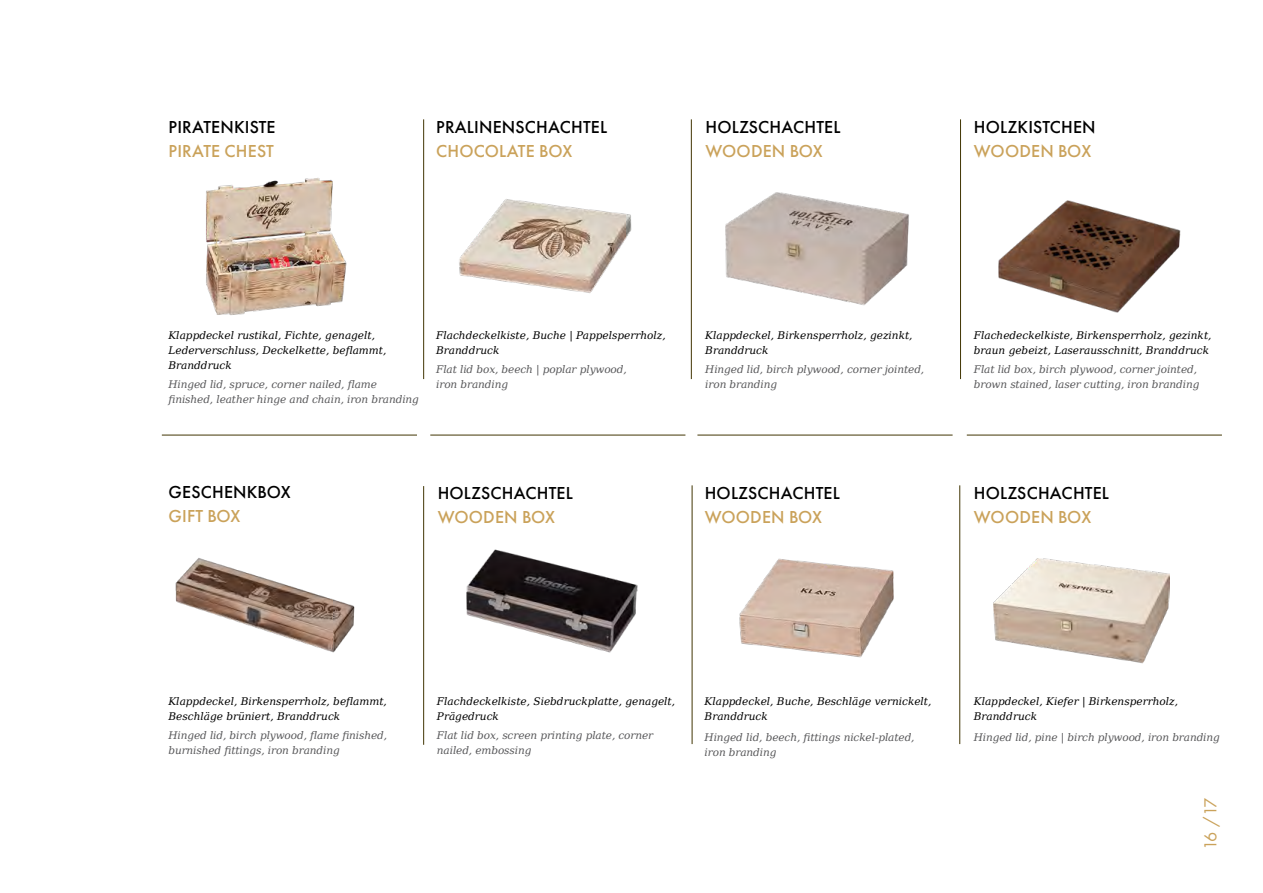
<style>
.page{position:relative;width:1263px;height:893px;background:#fff}
.page>*{position:absolute;margin:0;border:0;box-sizing:border-box;transform-origin:0 0}
.t1{font:500 18px "Futura PT";letter-spacing:.01em;color:#000}
.t2{font:500 18px "Futura PT";letter-spacing:.01em;color:#caa25a}
.t3{font:18px "Futura PT";color:#caa25a}
.t4{font:italic 10.5px/15px "DejaVu Serif";color:#000}
.t5{font:italic 10.5px/15px "DejaVu Serif";letter-spacing:-.01em;color:#58585a}
</style>
<div class="page">
<img style="left:206px;top:178px;width:141px;height:137px">
<img style="left:175px;top:558px;width:180px;height:95px">
<img style="left:466px;top:549px;width:172px;height:104px">
<img style="left:739px;top:558px;width:155px;height:100px">
<hr style="left:423px;top:119px;width:1px;height:260px;background:#423604">
<hr style="left:691px;top:119px;width:1px;height:260px;background:#423604">
<hr style="left:960px;top:119px;width:1px;height:260px;background:#423604">
<hr style="left:423px;top:486px;width:1px;height:259px;background:#423604">
<hr style="left:692px;top:485px;width:1px;height:259px;background:#423604">
<hr style="left:162px;top:435px;width:255px;height:1px;background:#423604">
<hr style="left:430px;top:435px;width:255px;height:1px;background:#423604">
<hr style="left:697px;top:435px;width:255px;height:1px;background:#423604">
<hr style="left:967px;top:435px;width:255px;height:1px;background:#423604">
<img style="left:459px;top:199px;width:173px;height:94px">
<img style="left:725px;top:192px;width:184px;height:114px">
<img style="left:998px;top:200px;width:183px;height:113px">
<hr style="left:959px;top:485px;width:1px;height:259px;background:#423604">
<img style="left:993px;top:559px;width:177px;height:105px">
<h1 class="t1" style="left:169px;top:116px;width:109px">PIRATENKISTE</h1>
<h1 class="t2" style="left:169px;top:140px;width:107px">PIRATE CHEST</h1>
<h1 class="t1" style="left:436px;top:116px;width:172px">PRALINENSCHACHTEL</h1>
<h1 class="t2" style="left:436px;top:140px;width:137px">CHOCOLATE BOX</h1>
<h1 class="t1" style="left:705px;top:116px;width:137px">HOLZSCHACHTEL</h1>
<h1 class="t2" style="left:705px;top:140px;width:119px">WOODEN BOX</h1>
<h1 class="t1" style="left:974px;top:116px;width:123px">HOLZKISTCHEN</h1>
<h1 class="t2" style="left:974px;top:140px;width:119px">WOODEN BOX</h1>
<p class="t4" style="left:168px;top:328px;width:219px">Klappdeckel rustikal, Fichte, genagelt,<br>Lederverschluss, Deckelkette, beflammt,<br>Branddruck</p>
<p class="t5" style="left:168px;top:377px;width:252px">Hinged lid, spruce, corner nailed, flame finished, leather hinge and chain, iron branding</p>
<p class="t4" style="left:436px;top:328px;width:231px">Flachdeckelkiste, Buche | Pappelsperrholz,<br>Branddruck</p>
<p class="t5" style="left:436px;top:362px;width:192px">Flat lid box, beech | poplar plywood, iron branding</p>
<h1 class="t1" style="left:169px;top:481px;width:124px">GESCHENKBOX</h1>
<h1 class="t2" style="left:169px;top:505px;width:73px">GIFT BOX</h1>
<h1 class="t1" style="left:438px;top:482px;width:137px">HOLZSCHACHTEL</h1>
<h1 class="t2" style="left:438px;top:506px;width:119px">WOODEN BOX</h1>
<p class="t4" style="left:705px;top:328px;width:209px">Klappdeckel, Birkensperrholz, gezinkt,<br>Branddruck</p>
<p class="t5" style="left:705px;top:362px;width:220px">Hinged lid, birch plywood, corner jointed, iron branding</p>
<h1 class="t1" style="left:705px;top:482px;width:137px">HOLZSCHACHTEL</h1>
<h1 class="t2" style="left:705px;top:506px;width:119px">WOODEN BOX</h1>
<p class="t4" style="left:974px;top:328px;width:239px">Flachedeckelkiste, Birkensperrholz, gezinkt, braun gebeizt, Laserausschnitt, Branddruck</p>
<p class="t5" style="left:974px;top:362px;width:227px">Flat lid box, birch plywood, corner jointed, brown stained, laser cutting, iron branding</p>
<h1 class="t1" style="left:974px;top:482px;width:137px">HOLZSCHACHTEL</h1>
<h1 class="t2" style="left:974px;top:506px;width:119px">WOODEN BOX</h1>
<p class="t4" style="left:168px;top:693px;width:220px">Klappdeckel, Birkensperrholz, beflammt,<br>Beschläge brüniert, Branddruck</p>
<p class="t5" style="left:168px;top:728px;width:220px">Hinged lid, birch plywood, flame finished, burnished fittings, iron branding</p>
<p class="t4" style="left:437px;top:693px;width:240px">Flachdeckelkiste, Siebdruckplatte, genagelt,<br>Prägedruck</p>
<p class="t5" style="left:437px;top:728px;width:218px">Flat lid box, screen printing plate, corner nailed, embossing</p>
<p class="t4" style="left:705px;top:693px;width:228px">Klappdeckel, Buche, Beschläge vernickelt,<br>Branddruck</p>
<p class="t5" style="left:705px;top:729px;width:211px">Hinged lid, beech, fittings nickel-plated, iron branding</p>
<p class="t4" style="left:974px;top:693px;width:206px">Klappdeckel, Kiefer | Birkensperrholz,<br>Branddruck</p>
<p class="t5" style="left:974px;top:729px;width:248px">Hinged lid, pine | birch plywood, iron branding</p>
<h1 class="t3" style="left:1200px;top:850px;width:54px;rotate:-90deg">16 /17</h1>
</div>
